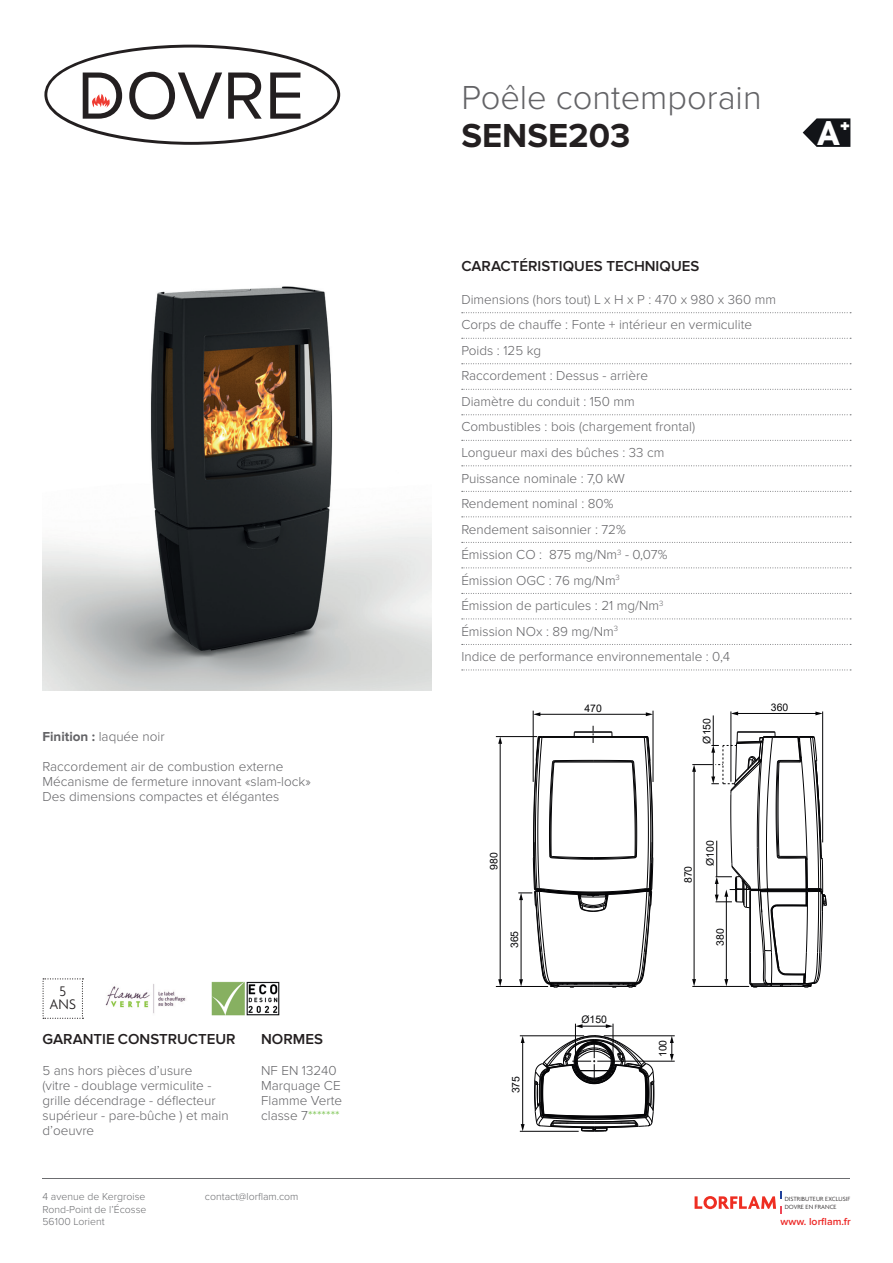
<style>
.page{position:relative;width:893px;height:1263px;background:#fff}
.page>*{position:absolute;margin:0;border:0;box-sizing:border-box;transform-origin:0 0}
.t1{font:69.15px "Proxima Nova";color:#231f20}
.t2{font:700 37.35px "Agenda";color:#fff}
.t3{font:300 34.5px "Proxima Nova";color:#636366}
.t4{font:700 34.5px "Proxima Nova";color:#231f20}
.t5{font:600 15px "Proxima Nova";color:#231f20}
.t6{font:300 15px/13.5px "Agenda";color:#231f20;text-align:center}
.t7{font:300 13.5px/25.5px "Proxima Nova";color:#636366}
.t8{font:300 10.5px/12.6px "Proxima Nova";color:#6c6d70;text-align:justify}
.t9{font:10.5px "Arial";color:#040406}
.t10{font:600 10.5px "Proxima Nova";color:#ed2826}
.t11{font:300 6.45px/7.8px "Agenda";letter-spacing:.01em;color:#231f20}
.s1{font-weight:700}
.s2{color:#71bf44}
</style>
<div class="page">
<svg style="left:43px;top:978px;width:40px;height:41px"></svg>
<img style="left:105px;top:984px;width:81px;height:30px">
<hr style="left:522px;top:1042px;width:1px;height:83px;background:#040406">
<svg style="left:521px;top:1124px;width:4px;height:7px"></svg>
<svg style="left:521px;top:1036px;width:4px;height:7px"></svg>
<svg style="left:576px;top:1024px;width:37px;height:4px"></svg>
<hr style="left:737px;top:713px;width:80px;height:1px;background:#040406">
<svg style="left:732px;top:711px;width:6px;height:4px"></svg>
<svg style="left:815px;top:711px;width:7px;height:4px"></svg>
<hr style="left:713px;top:715px;width:1px;height:30px;background:#040406">
<hr style="left:500px;top:742px;width:1px;height:238px;background:#040406">
<svg style="left:498px;top:979px;width:4px;height:7px"></svg>
<svg style="left:498px;top:737px;width:4px;height:7px"></svg>
<hr style="left:539px;top:714px;width:108px;height:1px;background:#040406">
<svg style="left:534px;top:712px;width:6px;height:4px"></svg>
<svg style="left:646px;top:712px;width:7px;height:4px"></svg>
<svg style="left:670px;top:1036px;width:4px;height:25px"></svg>
<hr style="left:575px;top:1024px;width:1px;height:33px;background:#040406">
<hr style="left:613px;top:1024px;width:1px;height:33px;background:#040406">
<hr style="left:616px;top:1061px;width:59px;height:1px;background:#040406">
<hr style="left:604px;top:1035px;width:71px;height:1px;background:#040406">
<hr style="left:520px;top:1131px;width:59px;height:1px;background:#040406">
<hr style="left:520px;top:1035px;width:64px;height:1px;background:#040406">
<hr style="left:496px;top:986px;width:52px;height:1px;background:#040406">
<hr style="left:533px;top:711px;width:1px;height:71px;background:#040406">
<hr style="left:653px;top:711px;width:1px;height:71px;background:#040406">
<hr style="left:496px;top:736px;width:41px;height:1px;background:#040406">
<hr style="left:731px;top:711px;width:1px;height:71px;background:#040406">
<hr style="left:822px;top:711px;width:1px;height:131px;background:#040406">
<svg style="left:518px;top:726px;width:135px;height:262px"></svg>
<svg style="left:692px;top:732px;width:135px;height:256px"></svg>
<svg style="left:534px;top:1035px;width:120px;height:97px"></svg>
<img style="left:43px;top:286px;width:389px;height:404px">
<svg style="left:803px;top:118px;width:47px;height:29px"></svg>
<img style="left:211px;top:981px;width:69px;height:35px">
<svg style="left:462px;top:363px;width:389px;height:1px"></svg>
<svg style="left:462px;top:465px;width:389px;height:1px"></svg>
<svg style="left:462px;top:312px;width:389px;height:1px"></svg>
<svg style="left:462px;top:338px;width:389px;height:1px"></svg>
<svg style="left:462px;top:389px;width:389px;height:1px"></svg>
<svg style="left:462px;top:414px;width:389px;height:1px"></svg>
<svg style="left:462px;top:440px;width:389px;height:1px"></svg>
<svg style="left:462px;top:491px;width:389px;height:1px"></svg>
<svg style="left:462px;top:516px;width:389px;height:1px"></svg>
<svg style="left:462px;top:542px;width:389px;height:1px"></svg>
<svg style="left:462px;top:567px;width:389px;height:1px"></svg>
<svg style="left:462px;top:593px;width:389px;height:1px"></svg>
<svg style="left:462px;top:618px;width:389px;height:1px"></svg>
<svg style="left:462px;top:644px;width:389px;height:1px"></svg>
<svg style="left:462px;top:669px;width:389px;height:1px"></svg>
<hr style="left:43px;top:1178px;width:807px;height:1px;background:#6c6d70">
<svg style="left:695px;top:1192px;width:86px;height:21px"></svg>
<svg style="left:44px;top:45px;width:296px;height:100px"></svg>
<h1 class="t1" style="left:77px;top:44px;width:228px">DOVRE</h1>
<p class="t7" style="left:43px;top:724px;width:124px"><span class="s1">Finition :</span> laquée noir</p>
<p class="t7" style="left:43px;top:759px;width:270px;line-height:15px">Raccordement air de combustion externe<br>Mécanisme de fermeture innovant «slam-lock»<br>Des dimensions compactes et élégantes</p>
<p class="t6" style="left:50px;top:984px;width:28px">5<br>ANS</p>
<p class="t5" style="left:43px;top:1030px;width:195px">GARANTIE CONSTRUCTEUR</p>
<p class="t7" style="left:43px;top:1063px;width:188px;line-height:15px">5 ans hors pièces d’usure<br>(vitre - doublage vermiculite - grille décendrage - déflecteur supérieur - pare-bûche ) et main d’oeuvre</p>
<p class="t5" style="left:261px;top:1030px;width:63px">NORMES</p>
<p class="t7" style="left:261px;top:1063px;width:82px;line-height:15px">NF EN 13240<br>Marquage CE<br>Flamme Verte classe 7<span class="s2">*******</span></p>
<p class="t8" style="left:43px;top:1190px;width:106px">4 avenue de Kergroise Rond-Point de l’Écosse 56100 Lorient</p>
<p class="t8" style="left:205px;top:1190px;width:95px">contact@lorflam.com</p>
<h3 class="t3" style="left:461px;top:78px;width:302px">Poêle contemporain</h3>
<h3 class="t4" style="left:461px;top:115px;width:171px">SENSE203</h3>
<h2 class="t2" style="left:817px;top:110px;width:35px">A<sup>+</sup></h2>
<p class="t5" style="left:461px;top:257px;width:239px">CARACTÉRISTIQUES TECHNIQUES</p>
<p class="t7" style="left:461px;top:287px;width:316px">Dimensions (hors tout) L x H x P : 470 x 980 x 360 mm<br>Corps de chauffe : Fonte + intérieur en vermiculite<br>Poids : 125 kg<br>Raccordement : Dessus - arrière<br>Diamètre du conduit : 150 mm<br>Combustibles : bois (chargement frontal)<br>Longueur maxi des bûches : 33 cm<br>Puissance nominale : 7,0 kW<br>Rendement nominal : 80%<br>Rendement saisonnier : 72%<br>Émission CO : 875 mg/Nm<sup>3</sup> - 0,07%<br>Émission OGC : 76 mg/Nm<sup>3<br></sup>Émission de particules : 21 mg/Nm<sup>3<br></sup>Émission NOx : 89 mg/Nm<sup>3<br></sup>Indice de performance environnementale : 0,4</p>
<p class="t9" style="left:486px;top:870px;width:19px;rotate:-90deg">980</p>
<p class="t9" style="left:507px;top:948px;width:19px;rotate:-90deg">365</p>
<p class="t9" style="left:509px;top:1093px;width:19px;rotate:-90deg">375</p>
<p class="t9" style="left:584px;top:701px;width:19px">470</p>
<p class="t9" style="left:581px;top:1012px;width:27px">Ø150</p>
<p class="t9" style="left:699px;top:743px;width:27px;rotate:-90deg">Ø150</p>
<p class="t9" style="left:681px;top:883px;width:19px;rotate:-90deg">870</p>
<p class="t9" style="left:703px;top:866px;width:27px;rotate:-90deg">Ø100</p>
<p class="t9" style="left:713px;top:946px;width:19px;rotate:-90deg">380</p>
<p class="t9" style="left:655px;top:1057px;width:19px;rotate:-90deg">100</p>
<p class="t9" style="left:771px;top:700px;width:19px">360</p>
<p class="t11" style="left:785px;top:1194px;width:67px">DISTRIBUTEUR EXCLUSIF<br>DOVRE EN FRANCE</p>
<p class="t10" style="left:780px;top:1216px;width:72px">www. lorflam.fr</p>
</div>
